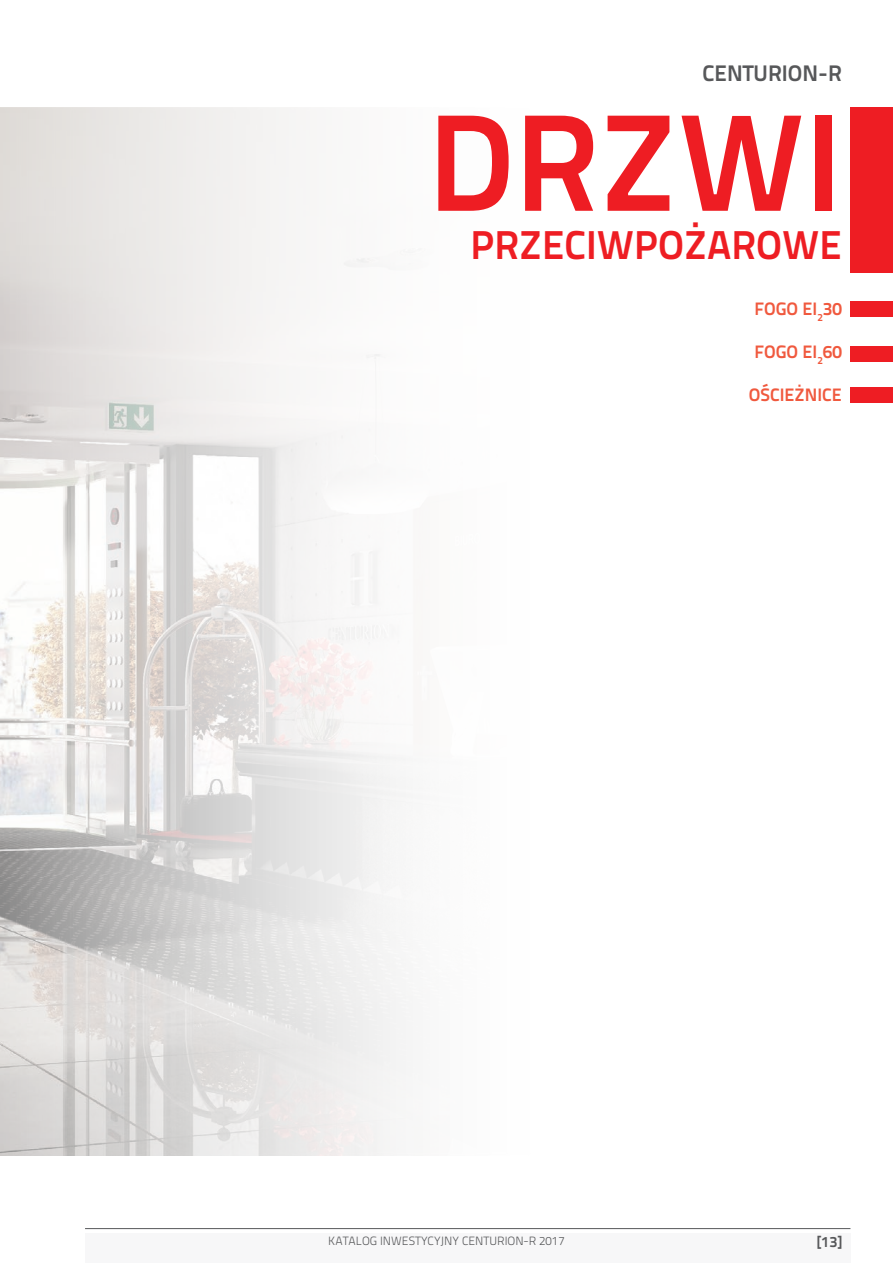
<style>
.page{position:relative;width:893px;height:1263px;background:#fff}
.page>*{position:absolute;margin:0;border:0;box-sizing:border-box;transform-origin:0 0}
.t1{font:700 137.4px "Titillium Text 22 L";color:#ee1d23}
.t2{font:700 40.2px "Titillium Text 22 L";color:#ee1d23}
.t3{font:700 22.5px "Titillium Text 22 L";color:#57585a}
.t4{font:700 18px "Titillium Text 22 L";color:#f0593e}
.t5{font:700 15px "Titillium Text 22 L";color:#57585a}
.t6{font:300 12px "Titillium Text 22 L";color:#57585a}
</style>
<div class="page">
<div style="left:85px;top:1233px;width:765px;height:30px;background:#f7f7f8"></div>
<hr style="left:85px;top:1228px;width:765px;height:1px;background:#57585a">
<img style="left:0;top:108px;width:406px;height:1047px">
<div style="left:850px;top:108px;width:43px;height:165px;background:#ee1d23"></div>
<div style="left:850px;top:301px;width:43px;height:16px;background:#ee1d23"></div>
<div style="left:850px;top:346px;width:43px;height:15px;background:#ee1d23"></div>
<div style="left:850px;top:388px;width:43px;height:15px;background:#ee1d23"></div>
<h3 class="t3" style="left:702px;top:55px;width:141px">CENTURION-R</h3>
<h1 class="t1" style="left:428px;top:57px;width:416px">DRZWI</h1>
<h2 class="t2" style="left:470px;top:214px;width:373px">PRZECIWPOŻAROWE</h2>
<h3 class="t4" style="left:754px;top:295px;width:89px">FOGO EI<sub>2</sub>30</h3>
<h3 class="t4" style="left:754px;top:338px;width:89px">FOGO EI<sub>2</sub>60</h3>
<h3 class="t4" style="left:749px;top:381px;width:94px">OŚCIEŻNICE</h3>
<p class="t6" style="left:328px;top:1232px;width:238px">KATALOG INWESTYCYJNY CENTURION-R 2017</p>
<p class="t5" style="left:817px;top:1230px;width:26px">[13]</p>
</div>
